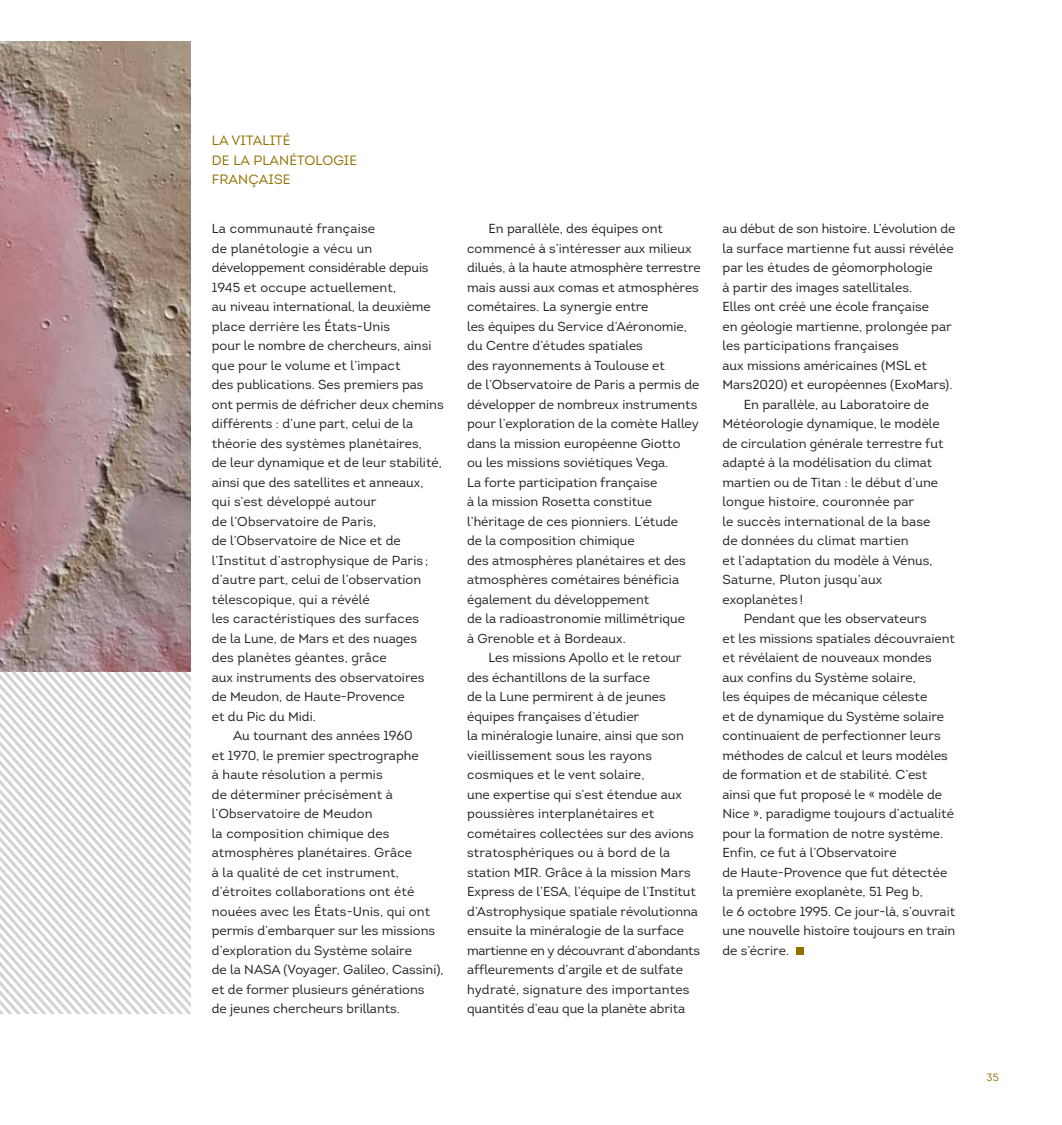
<style>
.page{position:relative;width:1062px;height:1125px;background:#fff}
.page>*{position:absolute;margin:0;border:0;box-sizing:border-box;transform-origin:0 0}
.t1{font:13.5px/19.5px "Intro";letter-spacing:.01em;color:#927100}
.t2{font:13.05px/19.5px "Intro";color:#231f20}
.t3{font:10.5px "Intro Book Caps";color:#927100}
</style>
<div class="page">
<svg style="left:0;top:672px;width:190px;height:341px"></svg>
<img style="left:0;top:42px;width:190px;height:630px">
<div style="left:796px;top:948px;width:7px;height:7px;background:#927100"></div>
<p class="t1" style="left:212px;top:132px;width:147px">LA VITALITÉ<br>DE LA PLANÉTOLOGIE<br>FRANÇAISE</p>
<p class="t2" style="left:212px;top:220px;width:165px">La communauté française</p>
<p class="t2" style="left:212px;top:240px;width:162px">de planétologie a vécu un</p>
<p class="t2" style="left:212px;top:259px;width:218px">développement considérable depuis</p>
<p class="t2" style="left:212px;top:279px;width:186px">1945 et occupe actuellement,</p>
<p class="t2" style="left:212px;top:298px;width:220px">au niveau international, la deuxième</p>
<p class="t2" style="left:212px;top:318px;width:180px">place derrière les États-Unis</p>
<p class="t2" style="left:212px;top:337px;width:221px">pour le nombre de chercheurs, ainsi</p>
<p class="t2" style="left:212px;top:357px;width:190px">que pour le volume et l’impact</p>
<p class="t2" style="left:212px;top:376px;width:213px">des publications. Ses premiers pas</p>
<p class="t2" style="left:212px;top:396px;width:233px">ont permis de défricher deux chemins</p>
<p class="t2" style="left:212px;top:415px;width:203px">différents : d’une part, celui de la</p>
<p class="t2" style="left:212px;top:435px;width:212px">théorie des systèmes planétaires,</p>
<p class="t2" style="left:212px;top:454px;width:231px">de leur dynamique et de leur stabilité,</p>
<p class="t2" style="left:212px;top:474px;width:213px">ainsi que des satellites et anneaux,</p>
<p class="t2" style="left:212px;top:493px;width:166px">qui s’est développé autour</p>
<p class="t2" style="left:212px;top:513px;width:166px">de l’Observatoire de Paris,</p>
<p class="t2" style="left:212px;top:532px;width:190px">de l’Observatoire de Nice et de</p>
<p class="t2" style="left:212px;top:552px;width:218px">l’Institut d’astrophysique de Paris ;</p>
<p class="t2" style="left:212px;top:571px;width:211px">d’autre part, celui de l’observation</p>
<p class="t2" style="left:212px;top:591px;width:159px">télescopique, qui a révélé</p>
<p class="t2" style="left:212px;top:610px;width:209px">les caractéristiques des surfaces</p>
<p class="t2" style="left:212px;top:630px;width:207px">de la Lune, de Mars et des nuages</p>
<p class="t2" style="left:212px;top:649px;width:176px">des planètes géantes, grâce</p>
<p class="t2" style="left:212px;top:669px;width:214px">aux instruments des observatoires</p>
<p class="t2" style="left:212px;top:688px;width:194px">de Meudon, de Haute-Provence</p>
<p class="t2" style="left:212px;top:708px;width:105px">et du Pic du Midi.</p>
<p class="t2" style="left:233px;top:727px;width:181px">Au tournant des années 1960</p>
<p class="t2" style="left:212px;top:747px;width:208px">et 1970, le premier spectrographe</p>
<p class="t2" style="left:212px;top:766px;width:172px">à haute résolution a permis</p>
<p class="t2" style="left:212px;top:786px;width:182px">de déterminer précisément à</p>
<p class="t2" style="left:212px;top:805px;width:162px">l’Observatoire de Meudon</p>
<p class="t2" style="left:212px;top:825px;width:179px">la composition chimique des</p>
<p class="t2" style="left:212px;top:844px;width:202px">atmosphères planétaires. Grâce</p>
<p class="t2" style="left:212px;top:864px;width:188px">à la qualité de cet instrument,</p>
<p class="t2" style="left:212px;top:883px;width:204px">d’étroites collaborations ont été</p>
<p class="t2" style="left:212px;top:903px;width:220px">nouées avec les États-Unis, qui ont</p>
<p class="t2" style="left:212px;top:922px;width:225px">permis d’embarquer sur les missions</p>
<p class="t2" style="left:212px;top:942px;width:201px">d’exploration du Système solaire</p>
<p class="t2" style="left:212px;top:961px;width:233px">de la NASA (Voyager, Galileo, Cassini),</p>
<p class="t2" style="left:212px;top:981px;width:214px">et de former plusieurs générations</p>
<p class="t2" style="left:212px;top:1000px;width:190px">de jeunes chercheurs brillants.</p>
<p class="t2" style="left:467px;top:220px;width:235px;text-indent:21px">En parallèle, des équipes ont commencé à s’intéresser aux milieux dilués, à la haute atmosphère terrestre mais aussi aux comas et atmosphères cométaires. La synergie entre<br>les équipes du Service d’Aéronomie, du Centre d’études spatiales<br>des rayonnements à Toulouse et<br>de l’Observatoire de Paris a permis de développer de nombreux instruments pour l’exploration de la comète Halley dans la mission européenne Giotto<br>ou les missions soviétiques Vega.<br>La forte participation française<br>à la mission Rosetta constitue l’héritage de ces pionniers. L’étude<br>de la composition chimique<br>des atmosphères planétaires et des atmosphères cométaires bénéficia également du développement<br>de la radioastronomie millimétrique<br>à Grenoble et à Bordeaux.</p>
<p class="t2" style="left:467px;top:649px;width:234px;text-indent:21px">Les missions Apollo et le retour des échantillons de la surface<br>de la Lune permirent à de jeunes équipes françaises d’étudier<br>la minéralogie lunaire, ainsi que son vieillissement sous les rayons cosmiques et le vent solaire,<br>une expertise qui s’est étendue aux poussières interplanétaires et cométaires collectées sur des avions stratosphériques ou à bord de la station MIR. Grâce à la mission Mars Express de l’ESA, l’équipe de l’Institut d’Astrophysique spatiale révolutionna ensuite la minéralogie de la surface martienne en y découvrant d’abondants affleurements d’argile et de sulfate hydraté, signature des importantes quantités d’eau que la planète abrita</p>
<p class="t2" style="left:722px;top:220px;width:234px">au début de son histoire. L’évolution de</p>
<p class="t2" style="left:722px;top:240px;width:232px">la surface martienne fut aussi révélée</p>
<p class="t2" style="left:722px;top:259px;width:212px">par les études de géomorphologie</p>
<p class="t2" style="left:722px;top:279px;width:191px">à partir des images satellitales.</p>
<p class="t2" style="left:722px;top:298px;width:208px">Elles ont créé une école française</p>
<p class="t2" style="left:722px;top:318px;width:231px">en géologie martienne, prolongée par</p>
<p class="t2" style="left:722px;top:337px;width:178px">les participations françaises</p>
<p class="t2" style="left:722px;top:357px;width:206px">aux missions américaines (MSL et</p>
<p class="t2" style="left:722px;top:376px;width:231px">Mars2020) et européennes (ExoMars).</p>
<p class="t2" style="left:743px;top:396px;width:187px">En parallèle, au Laboratoire de</p>
<p class="t2" style="left:722px;top:415px;width:219px">Météorologie dynamique, le modèle</p>
<p class="t2" style="left:722px;top:435px;width:222px">de circulation générale terrestre fut</p>
<p class="t2" style="left:722px;top:454px;width:211px">adapté à la modélisation du climat</p>
<p class="t2" style="left:722px;top:474px;width:217px">martien ou de Titan : le début d’une</p>
<p class="t2" style="left:722px;top:493px;width:193px">longue histoire, couronnée par</p>
<p class="t2" style="left:722px;top:513px;width:209px">le succès international de la base</p>
<p class="t2" style="left:722px;top:532px;width:187px">de données du climat martien</p>
<p class="t2" style="left:722px;top:552px;width:211px">et l’adaptation du modèle à Vénus,</p>
<p class="t2" style="left:722px;top:571px;width:161px">Saturne, Pluton jusqu’aux</p>
<p class="t2" style="left:722px;top:591px;width:82px">exoplanètes !</p>
<p class="t2" style="left:743px;top:610px;width:184px">Pendant que les observateurs</p>
<p class="t2" style="left:722px;top:630px;width:234px">et les missions spatiales découvraient</p>
<p class="t2" style="left:722px;top:649px;width:211px">et révélaient de nouveaux mondes</p>
<p class="t2" style="left:722px;top:669px;width:195px">aux confins du Système solaire,</p>
<p class="t2" style="left:722px;top:688px;width:206px">les équipes de mécanique céleste</p>
<p class="t2" style="left:722px;top:708px;width:223px">et de dynamique du Système solaire</p>
<p class="t2" style="left:722px;top:727px;width:220px">continuaient de perfectionner leurs</p>
<p class="t2" style="left:722px;top:747px;width:227px">méthodes de calcul et leurs modèles</p>
<p class="t2" style="left:722px;top:766px;width:206px">de formation et de stabilité. C’est</p>
<p class="t2" style="left:722px;top:786px;width:221px">ainsi que fut proposé le « modèle de</p>
<p class="t2" style="left:722px;top:805px;width:233px">Nice », paradigme toujours d’actualité</p>
<p class="t2" style="left:722px;top:825px;width:222px">pour la formation de notre système.</p>
<p class="t2" style="left:722px;top:844px;width:176px">Enfin, ce fut à l’Observatoire</p>
<p class="t2" style="left:722px;top:864px;width:226px">de Haute-Provence que fut détectée</p>
<p class="t2" style="left:722px;top:883px;width:202px">la première exoplanète, 51 Peg b,</p>
<p class="t2" style="left:722px;top:903px;width:234px">le 6 octobre 1995. Ce jour-là, s’ouvrait</p>
<p class="t2" style="left:722px;top:922px;width:234px">une nouvelle histoire toujours en train</p>
<p class="t2" style="left:722px;top:942px;width:68px">de s’écrire.</p>
<p class="t3" style="left:986px;top:1071px;width:14px">35</p>
</div>
